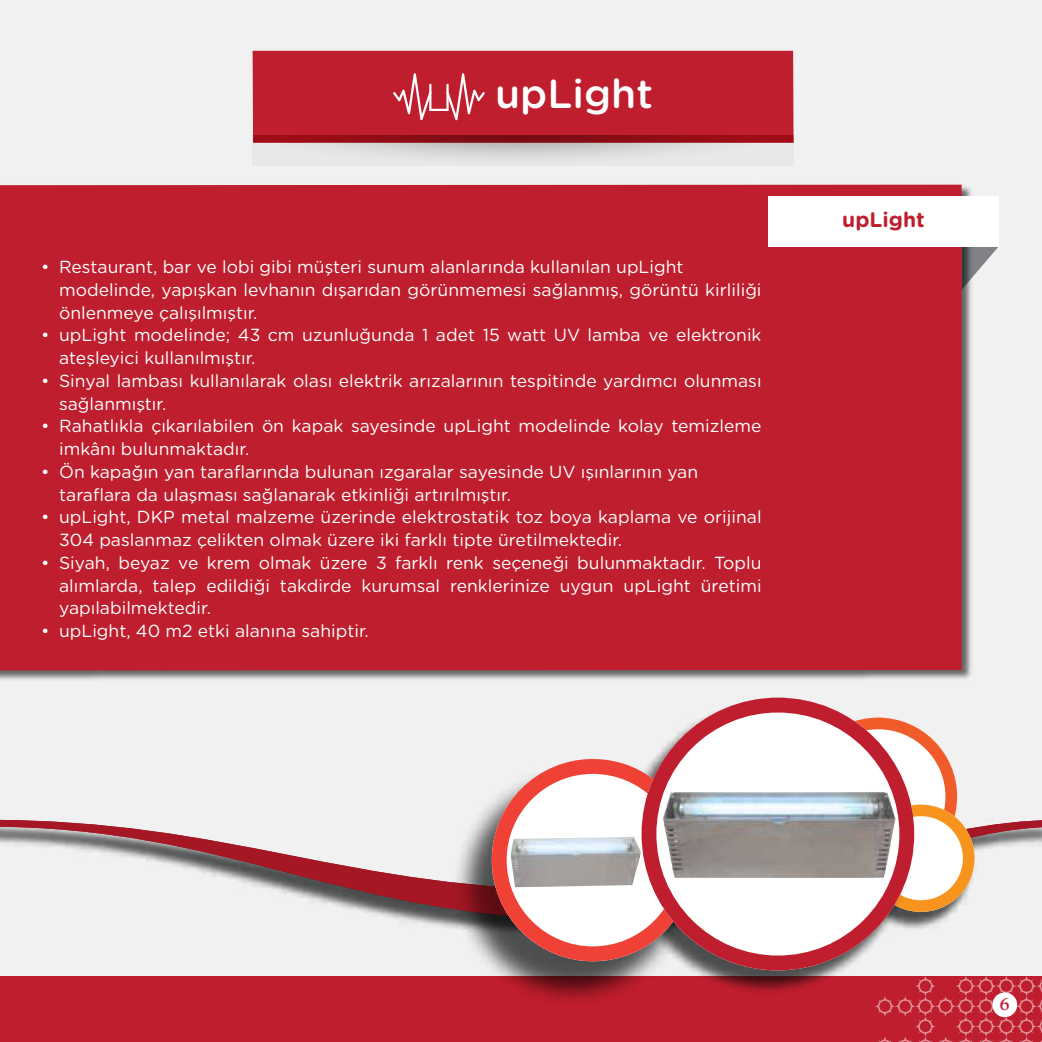
<style>
.page{position:relative;width:1042px;height:1042px;background:#f1f1f2}
.page>*{position:absolute;margin:0;border:0;box-sizing:border-box;transform-origin:0 0}
.t1{font:500 40.43px "Gotham Rounded";color:#fff}
.t2{font:700 21px "Gotham Rounded";color:#be1e2d}
.t3{font:17.5px/22.8px "Gotham Rounded";color:#fff}
.t4{font:17.5px "Goudy Turk";color:#be1e2d}
</style>
<div class="page">
<div style="left:253px;top:51px;width:540px;height:92px;background:#be1e2d"></div>
<div style="left:0;top:976px;width:1042px;height:66px;background:#be1e2d"></div>
<svg style="left:253px;top:135px;width:540px;height:29px"></svg>
<img style="left:917px;top:919px;width:27px;height:10px">
<img style="left:701px;top:697px;width:216px;height:295px">
<img style="left:446px;top:803px;width:255px;height:197px">
<svg style="left:0;top:820px;width:1042px;height:99px"></svg>
<svg style="left:914px;top:718px;width:60px;height:194px"></svg>
<svg style="left:492px;top:759px;width:149px;height:202px"></svg>
<svg style="left:641px;top:698px;width:273px;height:272px;fill:#fff"></svg>
<svg style="left:974px;top:246px;width:25px;height:29px"></svg>
<img style="left:0;top:184px;width:974px;height:496px">
<div style="left:0;top:185px;width:961px;height:485px;background:#be1e2d"></div>
<div style="left:768px;top:196px;width:231px;height:50px;background:#fff"></div>
<img style="left:663px;top:791px;width:232px;height:87px">
<img style="left:510px;top:837px;width:131px;height:50px">
<svg style="left:393px;top:73px;width:92px;height:47px"></svg>
<svg style="left:875px;top:976px;width:167px;height:66px"></svg>
<div style="left:992px;top:992px;width:25px;height:25px;background:#fff;border-radius:50%"></div>
<h1 class="t1" style="left:495px;top:65px;width:159px">upLight</h1>
<p class="t3" style="left:41px;top:255px;width:10px">•</p>
<p class="t3" style="left:41px;top:323px;width:10px">•</p>
<p class="t3" style="left:41px;top:368px;width:10px">•</p>
<p class="t3" style="left:41px;top:414px;width:10px">•</p>
<p class="t3" style="left:41px;top:459px;width:10px">•</p>
<p class="t3" style="left:41px;top:505px;width:10px">•</p>
<p class="t3" style="left:41px;top:550px;width:10px">•</p>
<p class="t3" style="left:41px;top:619px;width:10px">•</p>
<p class="t3" style="left:59px;top:255px;width:704px">Restaurant, bar ve lobi gibi müşteri sunum alanlarında kullanılan upLight modelinde, yapışkan levhanın dışarıdan görünmemesi sağlanmış, görüntü kirliliği önlenmeye çalışılmıştır.<br>upLight modelinde; 43 cm uzunluğunda 1 adet 15 watt UV lamba ve elektronik ateşleyici kullanılmıştır.<br>Sinyal lambası kullanılarak olası elektrik arızalarının tespitinde yardımcı olunması sağlanmıştır.<br>Rahatlıkla çıkarılabilen ön kapak sayesinde upLight modelinde kolay temizleme imkânı bulunmaktadır.<br>Ön kapağın yan taraflarında bulunan ızgaralar sayesinde UV ışınlarının yan taraflara da ulaşması sağlanarak etkinliği artırılmıştır.<br>upLight, DKP metal malzeme üzerinde elektrostatik toz boya kaplama ve orijinal 304 paslanmaz çelikten olmak üzere iki farklı tipte üretilmektedir.<br>Siyah, beyaz ve krem olmak üzere 3 farklı renk seçeneği bulunmaktadır. Toplu alımlarda, talep edildiği takdirde kurumsal renklerinize uygun upLight üretimi yapılabilmektedir.<br>upLight, 40 m2 etki alanına sahiptir.</p>
<p class="t2" style="left:842px;top:204px;width:84px">upLight</p>
<p class="t4" style="left:1000px;top:993px;width:11px">6</p>
</div>
